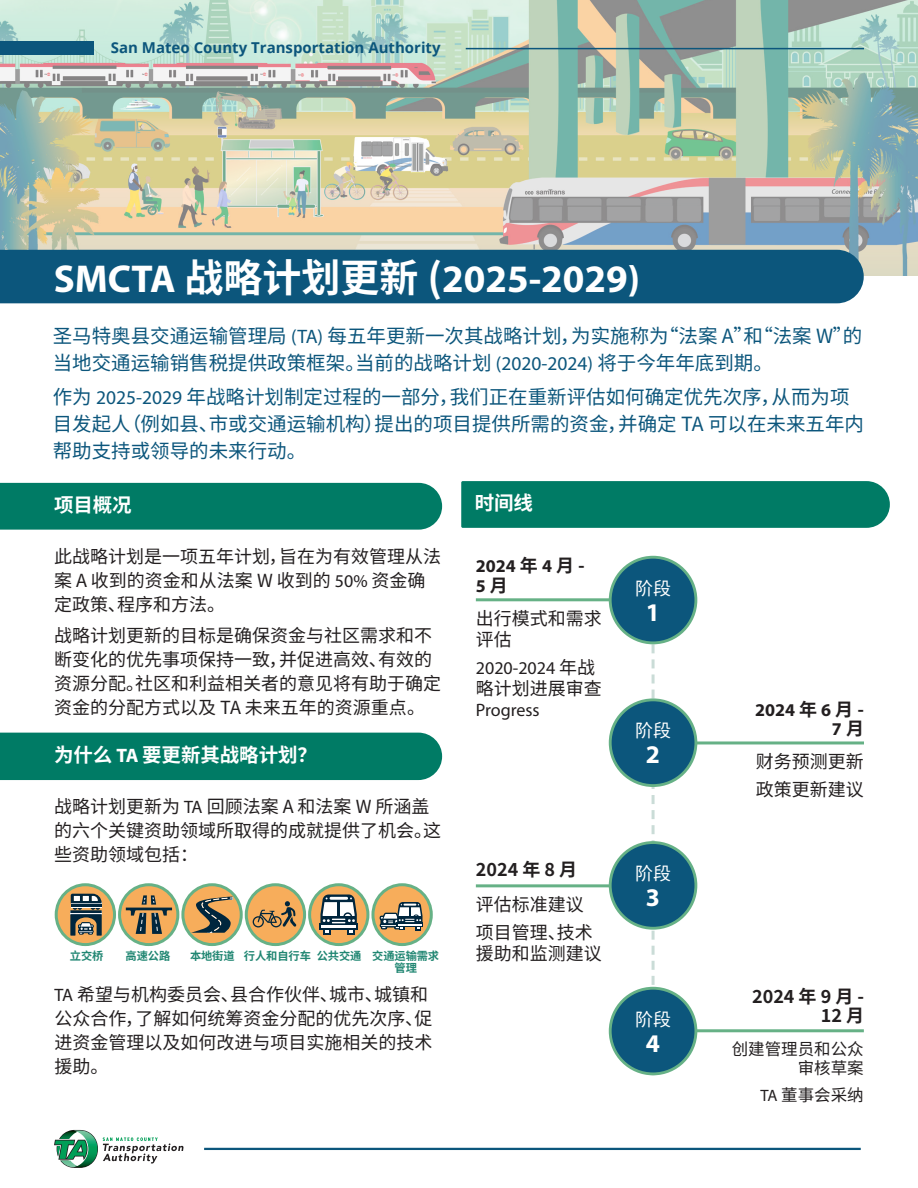
<style>
.page{position:relative;width:918px;height:1188px;background:#fff}
.page>*{position:absolute;margin:0;border:0;box-sizing:border-box;transform-origin:0 0}
.t1{font:700 39px "Myriad Pro";color:#fff}
.Body_text{font:700 25.5px "Myriad Pro";color:#fff}
.Intro_text{font:19.5px/27px "Noto Sans SC";color:#0c567c}
.H3_right{font:700 19.5px "Noto Sans SC";letter-spacing:-.005em;color:#fff}
.Body_text_no_breaks{font:18px/24px "Noto Sans SC";color:#231f20}
.Body_text-2{font:18px/21px "Noto Sans SC";color:#231f20}
.Body_text-3{font:18px/21px "Myriad Pro";color:#231f20}
.Body_text-4{font:700 18px/19.5px "Myriad Pro";color:#231f20}
.Body_text-5{font:700 18px/19.5px "Noto Sans SC";color:#231f20;text-align:right}
.Body_text-6{font:18px "Noto Sans SC";color:#fff}
.Body_text-7{font:16.5px/19.5px "Noto Sans SC";color:#231f20;text-align:right}
.t2{font:700 15px "Open Sans";color:#0c567c}
.Icon_titles{font:700 11.25px/12px "Noto Sans SC";letter-spacing:-.01em;color:#208672;text-align:center}
.s1{font-family:"Noto Sans SC"}
.s2{font-family:"Myriad Pro"}
</style>
<div class="page">
<img style="left:1px;top:0;width:917px;height:275px">
<hr style="left:204px;top:1148px;width:657px;height:2px;background:#0c567c">
<svg style="left:54px;top:1130px;width:130px;height:38px"></svg>
<svg style="left:652px;top:644px;width:3px;height:343px"></svg>
<hr style="left:687px;top:741px;width:177px;height:3px;background:#66b186">
<hr style="left:692px;top:1029px;width:172px;height:3px;background:#66b186">
<hr style="left:476px;top:884px;width:141px;height:3px;background:#66b186">
<div style="left:0;top:483px;width:442px;height:47px;background:#007b65"></div>
<div style="left:0;top:733px;width:442px;height:47px;background:#007b65"></div>
<svg style="left:246px;top:885px;width:59px;height:60px"></svg>
<div style="left:245px;top:883px;width:61px;height:63px;border:3px solid #66b186;border-radius:50%"></div>
<svg style="left:253px;top:901px;width:43px;height:26px"></svg>
<svg style="left:310px;top:885px;width:58px;height:60px"></svg>
<div style="left:308px;top:883px;width:61px;height:63px;border:3px solid #66b186;border-radius:50%"></div>
<div style="left:323px;top:928px;width:8px;height:7px;background:#00263e"></div>
<div style="left:347px;top:928px;width:8px;height:7px;background:#00263e"></div>
<div style="left:320px;top:924px;width:38px;height:6px;background:#00263e"></div>
<svg style="left:320px;top:895px;width:37px;height:38px"></svg>
<svg style="left:56px;top:885px;width:59px;height:60px"></svg>
<div style="left:55px;top:883px;width:61px;height:63px;border:3px solid #66b186;border-radius:50%"></div>
<svg style="left:70px;top:894px;width:32px;height:42px"></svg>
<svg style="left:373px;top:885px;width:58px;height:60px"></svg>
<div style="left:371px;top:883px;width:62px;height:63px;border:3px solid #66b186;border-radius:50%"></div>
<div style="left:397px;top:922px;width:26px;height:5px;background:#00263e"></div>
<svg style="left:379px;top:902px;width:43px;height:28px"></svg>
<svg style="left:120px;top:885px;width:58px;height:60px"></svg>
<div style="left:118px;top:883px;width:61px;height:63px;border:3px solid #66b186;border-radius:50%"></div>
<svg style="left:126px;top:895px;width:46px;height:39px;background:#a88454"></svg>
<svg style="left:183px;top:885px;width:58px;height:60px"></svg>
<div style="left:181px;top:883px;width:62px;height:63px;border:3px solid #66b186;border-radius:50%"></div>
<svg style="left:191px;top:897px;width:42px;height:36px;background:#8f7654"></svg>
<div style="left:461px;top:481px;width:429px;height:47px;background:#007b65"></div>
<div style="left:610px;top:700px;width:86px;height:86px;background:#0c567c;border-radius:50%"></div>
<div style="left:609px;top:698px;width:88px;height:89px;border:3px solid #66b186;border-radius:50%"></div>
<div style="left:610px;top:843px;width:86px;height:85px;background:#0c567c;border-radius:50%"></div>
<div style="left:609px;top:841px;width:88px;height:89px;border:3px solid #66b186;border-radius:50%"></div>
<div style="left:610px;top:988px;width:86px;height:86px;background:#0c567c;border-radius:50%"></div>
<div style="left:609px;top:987px;width:88px;height:88px;border:3px solid #66b186;border-radius:50%"></div>
<hr style="left:476px;top:598px;width:141px;height:3px;background:#66b186">
<div style="left:610px;top:557px;width:86px;height:86px;background:#0c567c;border-radius:50%"></div>
<div style="left:609px;top:556px;width:88px;height:88px;border:3px solid #66b186;border-radius:50%"></div>
<div style="left:0;top:250px;width:864px;height:53px;background:#0c567c"></div>
<div style="left:0;top:42px;width:93px;height:13px;background:#0c567c"></div>
<hr style="left:466px;top:48px;width:398px;height:1px;background:#0c567c">
<p class="t2" style="left:111px;top:37px;width:331px">San Mateo County Transportation Authority</p>
<h1 class="t1" style="left:54px;top:253px;width:588px">SMCTA <span class="s1">战略计划更新 (</span>2025-2029)</h1>
<p class="Intro_text" style="left:53px;top:323px;width:811px">圣马特奥县交通运输管理局 <span class="s2">(TA)</span> 每五年更新一次其战略计划，为实施称为“法案 A”和“法案 W”的当地交通运输销售税提供政策框架。当前的战略计划 <span class="s2">(2020-2024)</span> 将于今年年底到期。</p>
<p class="Intro_text" style="left:53px;top:384px;width:813px">作为 <span class="s2">2025-2029</span> 年战略计划制定过程的一部分，我们正在重新评估如何确定优先次序，从而为项目发起人（例如县、市或交通运输机构）提出的项目提供所需的资金，并确定 TA 可以在未来五年内帮助支持或领导的未来行动。</p>
<h3 class="H3_right" style="left:54px;top:494px;width:79px">项目概况</h3>
<p class="Body_text_no_breaks" style="left:54px;top:545px;width:388px">此战略计划是一项五年计划，旨在为有效管理从法案 A 收到的资金和从法案 W 收到的 <span class="s2">50%</span> 资金确定政策、程序和方法。</p>
<p class="Body_text_no_breaks" style="left:54px;top:623px;width:388px">战略计划更新的目标是确保资金与社区需求和不断变化的优先事项保持一致，并促进高效、有效的资源分配。社区和利益相关者的意见将有助于确定资金的分配方式以及 TA 未来五年的资源重点。</p>
<h3 class="H3_right" style="left:54px;top:744px;width:264px">为什么 <span class="s2">TA</span> 要更新其战略计划？</h3>
<p class="Body_text_no_breaks" style="left:54px;top:794px;width:388px">战略计划更新为 <span class="s2">TA</span> 回顾法案 A 和法案 W 所涵盖的六个关键资助领域所取得的成就提供了机会。这些资助领域包括：</p>
<p class="Icon_titles" style="left:70px;top:951px;width:35px">立交桥</p>
<p class="Icon_titles" style="left:244px;top:951px;width:68px">行人和自行车</p>
<p class="Icon_titles" style="left:317px;top:951px;width:46px">公共交通</p>
<p class="Icon_titles" style="left:372px;top:951px;width:68px">交通运输需求管理</p>
<p class="Icon_titles" style="left:126px;top:951px;width:46px">高速公路</p>
<p class="Icon_titles" style="left:190px;top:951px;width:46px">本地街道</p>
<p class="Body_text_no_breaks" style="left:54px;top:983px;width:379px"><span class="s2">TA</span> 希望与机构委员会、县合作伙伴、城市、城镇和公众合作，了解如何统筹资金分配的优先次序、促进资金管理以及如何改进与项目实施相关的技术援助。</p>
<h3 class="H3_right" style="left:475px;top:492px;width:60px">时间线</h3>
<p class="Body_text-4" style="left:476px;top:556px;width:110px">2024 <span class="s1">年</span> 4 <span class="s1">月 -<br></span>5 <span class="s1">月</span></p>
<p class="Body_text-2" style="left:476px;top:608px;width:127px">出行模式和需求评估</p>
<p class="Body_text-3" style="left:476px;top:657px;width:127px">2020-2024 <span class="s1">年战略计划进展审查<br></span>Progress</p>
<p class="Body_text-6" style="left:635px;top:578px;width:37px">阶段</p>
<p class="Body_text" style="left:646px;top:596px;width:16px">1</p>
<p class="Body_text-6" style="left:635px;top:720px;width:37px">阶段</p>
<p class="Body_text" style="left:646px;top:738px;width:16px">2</p>
<p class="Body_text-5" style="left:476px;top:860px;width:103px">2024 年 8 月</p>
<p class="Body_text-2" style="left:476px;top:895px;width:109px">评估标准建议</p>
<p class="Body_text-2" style="left:476px;top:922px;width:127px">项目管理、技术援助和监测建议</p>
<p class="Body_text-6" style="left:635px;top:863px;width:37px">阶段</p>
<p class="Body_text" style="left:646px;top:881px;width:16px">3</p>
<p class="Body_text-6" style="left:635px;top:1009px;width:37px">阶段</p>
<p class="Body_text" style="left:646px;top:1027px;width:16px">4</p>
<p class="Body_text-4" style="left:755px;top:699px;width:110px;text-align:right">2024 <span class="s1">年</span> 6 <span class="s1">月 -<br></span>7 <span class="s1">月</span></p>
<p class="Body_text-2" style="left:756px;top:752px;width:110px">财务预测更新</p>
<p class="Body_text-2" style="left:756px;top:779px;width:110px">政策更新建议</p>
<p class="Body_text-5" style="left:752px;top:987px;width:114px">2024 年 9 月 -<br>12 月</p>
<p class="Body_text-7" style="left:732px;top:1040px;width:134px">创建管理员和公众审核草案</p>
<p class="Body_text-7" style="left:760px;top:1085px;width:105px"><span class="s2">TA</span> 董事会采纳</p>
</div>
